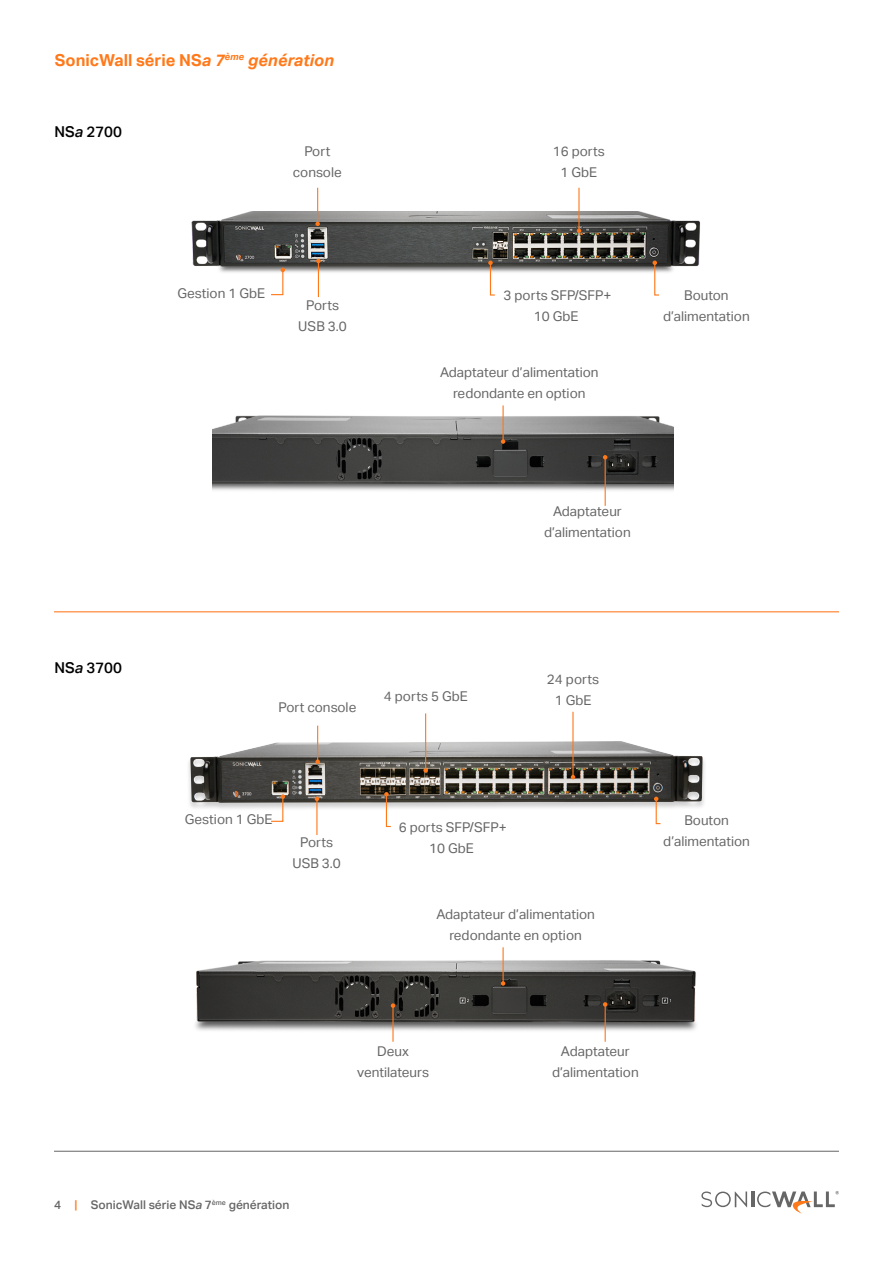
<style>
.page{position:relative;width:893px;height:1263px;background:#fff}
.page>*{position:absolute;margin:0;border:0;box-sizing:border-box;transform-origin:0 0}
.t1{font:700 16.5px "Aktiv Grotesk";color:#ff791a}
.t2{font:500 15px "Aktiv Grotesk";color:#000}
.t3{font:13.5px/21px "Aktiv Grotesk";color:#666;text-align:center}
.t4{font:500 12px "Aktiv Grotesk";color:#666}
.s1{font-style:italic}
.s2{color:#ff791a}
</style>
<div class="page">
<hr style="left:751px;top:1191px;width:3px;height:16px;background:#666">
<svg style="left:701px;top:1191px;width:46px;height:16px"></svg>
<svg style="left:757px;top:1191px;width:82px;height:23px"></svg>
<hr style="left:54px;top:1151px;width:785px;height:1px;background:#666">
<img style="left:195px;top:947px;width:502px;height:95px">
<img style="left:213px;top:405px;width:461px;height:101px">
<div style="left:186px;top:740px;width:521px;height:71px;background:#000;opacity:.2"></div>
<img style="left:190px;top:741px;width:513px;height:62px">
<img style="left:191px;top:211px;width:509px;height:68px">
<svg style="left:270px;top:794px;width:15px;height:28px"></svg>
<svg style="left:270px;top:268px;width:15px;height:28px"></svg>
<svg style="left:654px;top:797px;width:8px;height:28px"></svg>
<svg style="left:652px;top:261px;width:8px;height:35px"></svg>
<hr style="left:317px;top:726px;width:1px;height:36px;background:#ff791a">
<svg style="left:315px;top:759px;width:5px;height:5px"></svg>
<hr style="left:317px;top:188px;width:1px;height:36px;background:#ff791a">
<svg style="left:315px;top:222px;width:5px;height:4px"></svg>
<hr style="left:503px;top:947px;width:1px;height:36px;background:#ff791a">
<svg style="left:501px;top:981px;width:4px;height:5px"></svg>
<hr style="left:503px;top:405px;width:1px;height:37px;background:#ff791a">
<svg style="left:501px;top:439px;width:4px;height:5px"></svg>
<hr style="left:425px;top:713px;width:1px;height:57px;background:#ff791a">
<svg style="left:423px;top:768px;width:5px;height:5px"></svg>
<hr style="left:572px;top:712px;width:2px;height:65px;background:#ff791a">
<svg style="left:571px;top:775px;width:4px;height:4px"></svg>
<hr style="left:578px;top:188px;width:2px;height:43px;background:#ff791a">
<svg style="left:577px;top:228px;width:4px;height:5px"></svg>
<hr style="left:316px;top:799px;width:1px;height:36px;background:#ff791a">
<svg style="left:315px;top:797px;width:4px;height:4px"></svg>
<hr style="left:318px;top:261px;width:1px;height:36px;background:#ff791a">
<svg style="left:316px;top:259px;width:5px;height:4px"></svg>
<hr style="left:392px;top:1006px;width:2px;height:36px;background:#ff791a">
<svg style="left:391px;top:1003px;width:4px;height:5px"></svg>
<hr style="left:605px;top:1004px;width:1px;height:38px;background:#ff791a">
<svg style="left:603px;top:1002px;width:4px;height:5px"></svg>
<hr style="left:605px;top:457px;width:1px;height:49px;background:#ff791a">
<svg style="left:603px;top:455px;width:4px;height:4px"></svg>
<svg style="left:384px;top:792px;width:8px;height:36px"></svg>
<svg style="left:488px;top:261px;width:8px;height:35px"></svg>
<hr style="left:54px;top:612px;width:785px;height:1px;background:#ff6c0c">
<p class="t1" style="left:55px;top:50px;width:281px">SonicWall série NS<span class="s1">a 7</span><sup>ème</sup> <span class="s1">génération</span></p>
<p class="t2" style="left:55px;top:123px;width:69px">NS<span class="s1">a</span> 2700</p>
<p class="t3" style="left:293px;top:141px;width:50px">Port console</p>
<p class="t3" style="left:177px;top:282px;width:89px">Gestion 1 GbE</p>
<p class="t3" style="left:298px;top:295px;width:50px">Ports<br>USB 3.0</p>
<p class="t3" style="left:553px;top:141px;width:54px">16 ports<br>1 GbE</p>
<p class="t3" style="left:504px;top:285px;width:110px">3 ports SFP/SFP+<br>10 GbE</p>
<p class="t3" style="left:440px;top:362px;width:160px">Adaptateur d’alimentation redondante en option</p>
<p class="t3" style="left:663px;top:285px;width:88px">Bouton d’alimentation</p>
<p class="t3" style="left:544px;top:501px;width:88px">Adaptateur d’alimentation</p>
<p class="t2" style="left:55px;top:659px;width:69px">NS<span class="s1">a</span> 3700</p>
<p class="t3" style="left:278px;top:697px;width:79px">Port console</p>
<p class="t3" style="left:384px;top:685px;width:85px">4 ports 5 GbE</p>
<p class="t3" style="left:547px;top:669px;width:54px">24 ports<br>1 GbE</p>
<p class="t3" style="left:185px;top:809px;width:89px">Gestion 1 GbE</p>
<p class="t3" style="left:292px;top:831px;width:50px">Ports<br>USB 3.0</p>
<p class="t3" style="left:399px;top:817px;width:110px">6 ports SFP/SFP+<br>10 GbE</p>
<p class="t3" style="left:436px;top:904px;width:160px">Adaptateur d’alimentation redondante en option</p>
<p class="t3" style="left:663px;top:810px;width:88px">Bouton d’alimentation</p>
<p class="t3" style="left:357px;top:1041px;width:73px">Deux ventilateurs</p>
<p class="t3" style="left:552px;top:1041px;width:88px">Adaptateur d’alimentation</p>
<p class="t4" style="left:54px;top:1198px;width:237px">4 <span class="s2">|</span> SonicWall série NS<span class="s1">a</span> 7<sup>ème</sup> génération</p>
</div>
